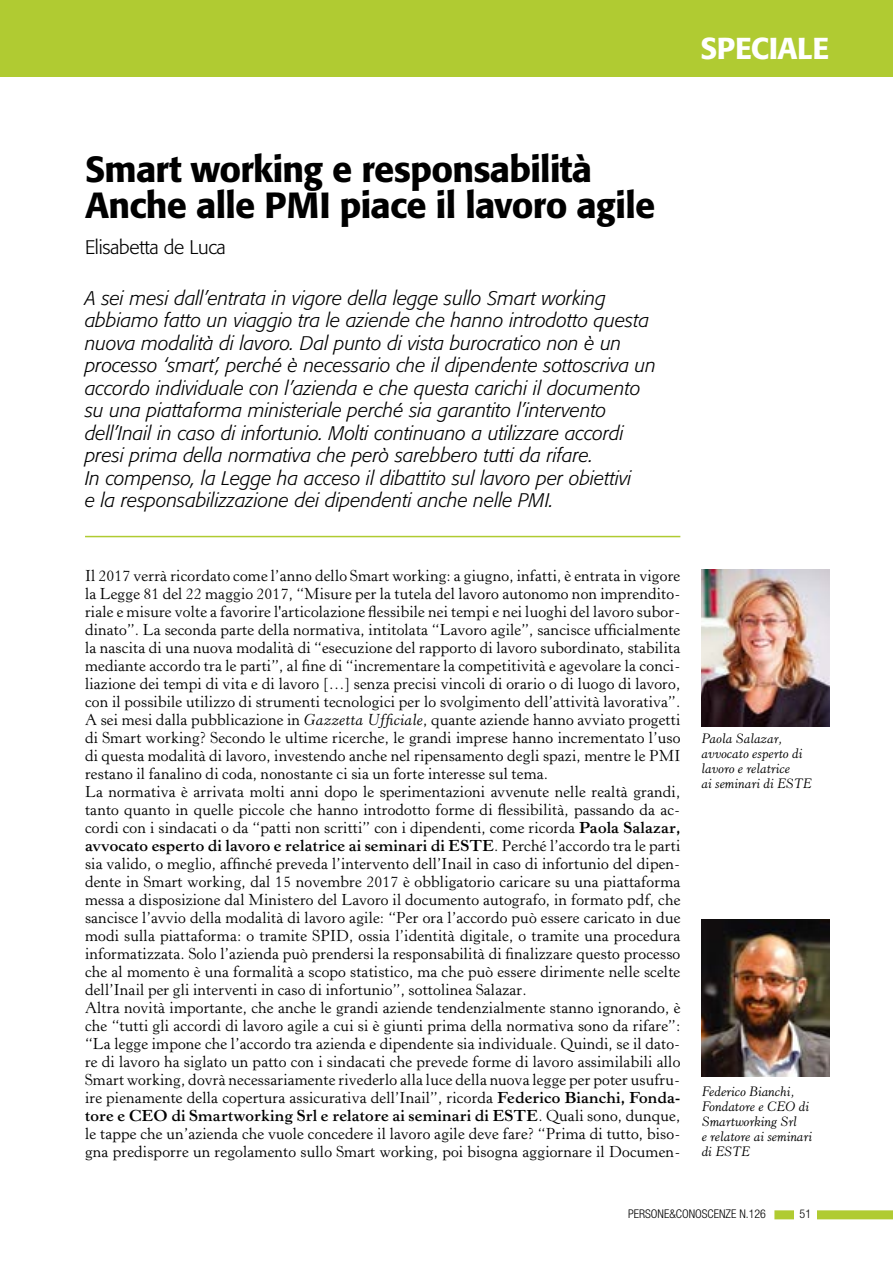
<style>
.page{position:relative;width:893px;height:1263px;background:#fff}
.page>*{position:absolute;margin:0;border:0;box-sizing:border-box;transform-origin:0 0}
.t1{font:500 36px/36px "Formata";letter-spacing:-.02em;color:#000}
.t2{font:500 30px "Formata";letter-spacing:-.015em;color:#fff}
.t3{font:italic 300 19.5px/22.5px "Formata";color:#000}
.t4{font:300 19.5px "Formata";letter-spacing:-.015em;color:#000}
.t5{font:15.75px/18px "Horley Old Style MT Std";letter-spacing:.01em;color:#000}
.t6{font:italic 13.5px/15px "Horley Old Style MT Std";color:#000}
.t7{font:300 condensed 12px "Helvetica Neue LT Std";color:#000}
.s1{font-style:italic}
.s2{font-weight:700}
</style>
<div class="page">
<div style="left:774px;top:1210px;width:119px;height:9px;background:#b0cb32"></div>
<div style="left:794px;top:1204px;width:23px;height:22px;background:#fff"></div>
<div style="left:0;top:0;width:893px;height:77px;background:#b0cb32"></div>
<hr style="left:85px;top:536px;width:595px;height:1px;background:#b0cb32">
<img style="left:702px;top:570px;width:127px;height:156px">
<img style="left:702px;top:919px;width:127px;height:157px">
<h2 class="t2" style="left:700px;top:30px;width:130px">SPECIALE</h2>
<h1 class="t1" style="left:85px;top:151px;width:572px">Smart working e responsabilità<br>Anche alle PMI piace il lavoro agile</h1>
<p class="t4" style="left:85px;top:236px;width:142px">Elisabetta de Luca</p>
<p class="t3" style="left:85px;top:287px;width:573px">A sei mesi dall’entrata in vigore della legge sullo Smart working abbiamo fatto un viaggio tra le aziende che hanno introdotto questa nuova modalità di lavoro. Dal punto di vista burocratico non è un processo ‘smart’, perché è necessario che il dipendente sottoscriva un accordo individuale con l’azienda e che questa carichi il documento su una piattaforma ministeriale perché sia garantito l’intervento dell’Inail in caso di infortunio. Molti continuano a utilizzare accordi presi prima della normativa che però sarebbero tutti da rifare.<br>In compenso, la Legge ha acceso il dibattito sul lavoro per obiettivi<br>e la responsabilizzazione dei dipendenti anche nelle PMI.</p>
<p class="t5" style="left:85px;top:567px;width:597px">Il 2017 verrà ricordato come l’anno dello Smart working: a giugno, infatti, è entrata in vigore la Legge 81 del 22 maggio 2017, “Misure per la tutela del lavoro autonomo non imprendito&shy;riale e misure volte a favorire l'articolazione flessibile nei tempi e nei luoghi del lavoro subor&shy;dinato”. La seconda parte della normativa, intitolata “Lavoro agile”, sancisce ufficialmente la nascita di una nuova modalità di “esecuzione del rapporto di lavoro subordinato, stabilita mediante accordo tra le parti”, al fine di “incrementare la competitività e agevolare la conci&shy;liazione dei tempi di vita e di lavoro […] senza precisi vincoli di orario o di luogo di lavoro, con il possibile utilizzo di strumenti tecnologici per lo svolgimento dell’attività lavorativa”.<br>A sei mesi dalla pubblicazione in <span class="s1">Gazzetta Ufficiale</span>, quante aziende hanno avviato progetti di Smart working? Secondo le ultime ricerche, le grandi imprese hanno incrementato l’uso di questa modalità di lavoro, investendo anche nel ripensamento degli spazi, mentre le PMI restano il fanalino di coda, nonostante ci sia un forte interesse sul tema.<br>La normativa è arrivata molti anni dopo le sperimentazioni avvenute nelle realtà grandi, tanto quanto in quelle piccole che hanno introdotto forme di flessibilità, passando da ac&shy;cordi con i sindacati o da “patti non scritti” con i dipendenti, come ricorda <span class="s2">Paola Salazar, avvocato esperto di lavoro e relatrice ai seminari di ESTE</span>. Perché l’accordo tra le parti sia valido, o meglio, affinché preveda l’intervento dell’Inail in caso di infortunio del dipen&shy;dente in Smart working, dal 15 novembre 2017 è obbligatorio caricare su una piattaforma messa a disposizione dal Ministero del Lavoro il documento autografo, in formato pdf, che sancisce l’avvio della modalità di lavoro agile: “Per ora l’accordo può essere caricato in due modi sulla piattaforma: o tramite SPID, ossia l’identità digitale, o tramite una procedura informatizzata. Solo l’azienda può prendersi la responsabilità di finalizzare questo processo che al momento è una formalità a scopo statistico, ma che può essere dirimente nelle scelte dell’Inail per gli interventi in caso di infortunio”, sottolinea Salazar.<br>Altra novità importante, che anche le grandi aziende tendenzialmente stanno ignorando, è che “tutti gli accordi di lavoro agile a cui si è giunti prima della normativa sono da rifare”: “La legge impone che l’accordo tra azienda e dipendente sia individuale. Quindi, se il dato&shy;re di lavoro ha siglato un patto con i sindacati che prevede forme di lavoro assimilabili allo Smart working, dovrà necessariamente rivederlo alla luce della nuova legge per poter usufru&shy;ire pienamente della copertura assicurativa dell’Inail”, ricorda <span class="s2">Federico Bianchi, Fonda&shy;tore e CEO di Smartworking Srl e relatore ai seminari di ESTE</span>. Quali sono, dunque, le tappe che un’azienda che vuole concedere il lavoro agile deve fare? “Prima di tutto, biso&shy;gna predisporre un regolamento sullo Smart working, poi bisogna aggiornare il Documen-</p>
<p class="t6" style="left:702px;top:731px;width:112px">Paola Salazar, avvocato esperto di lavoro e relatrice<br>ai seminari di ESTE</p>
<p class="t6" style="left:702px;top:1084px;width:112px">Federico Bianchi,<br>Fondatore e CEO di<br>Smartworking Srl<br>e relatore ai seminari di ESTE</p>
<p class="t7" style="left:628px;top:1207px;width:139px">PERSONE&amp;CONOSCENZE N.126</p>
<p class="t7" style="left:800px;top:1207px;width:13px">51</p>
</div>
